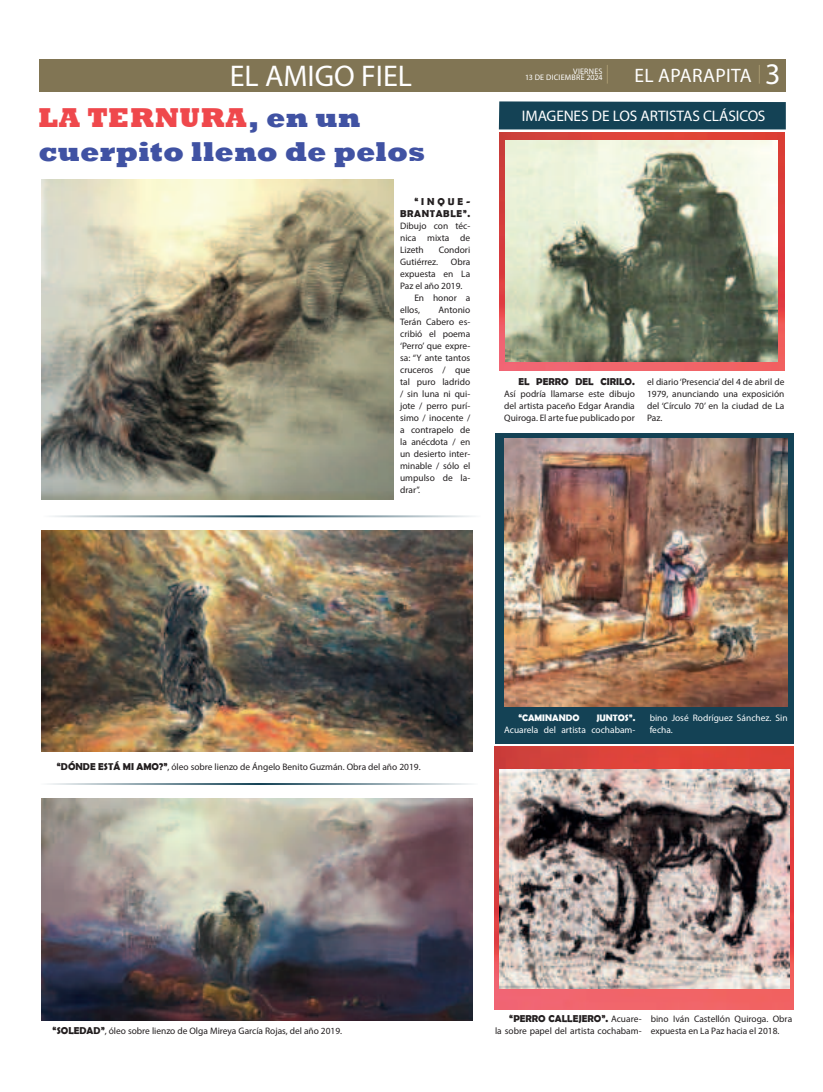
<style>
.page{position:relative;width:823px;height:1092px;background:#fff}
.page>*{position:absolute;margin:0;border:0;box-sizing:border-box;transform-origin:0 0}
.t1{font:30px "Myriad Pro";color:#fff}
.t2{font:800 28px/34px "Rockwell";letter-spacing:.005em;color:#4052a3}
.t3{font:19.5px "Myriad Pro";letter-spacing:.02em;color:#fff}
.t4{font:15.3px "Myriad Pro";letter-spacing:-.01em;color:#fff}
.t5{font:700 10px "Berlin Sans FB Demi";color:#231f20}
.t6{font:700 10px/12px "Berlin Sans FB Demi";letter-spacing:.065em;color:#231f20;text-align:right}
.t7{font:9.4px/12px "Myriad Pro";color:#231f20;text-align:justify}
.t8{font:9.4px/12px "Myriad Pro";color:#fbfdfe}
.t9{font:700 9.4px "Berlin Sans FB Demi";color:#fbfdfe}
.t10{font:8px "Myriad Pro";letter-spacing:.03em;color:#fff}
.s1{font-size:30px}
.s2{color:#ef484c}
.s3{font-family:"Berlin Sans FB Demi";font-weight:700;font-size:10px}
.s4{font-family:"Myriad Pro";font-weight:400;font-size:9.4px}
</style>
<div class="page">
<img style="left:39px;top:59px;width:755px;height:962px">
<h1 class="t1" style="left:230px;top:62px;width:183px">EL AMIGO FIEL</h1>
<p class="t10" style="left:525px;top:73px;width:79px">13 DE DICIEMBRE 2024</p>
<h3 class="t3" style="left:634px;top:64px;width:147px">EL APARAPITA <span class="s1">3</span></h3>
<p class="t10" style="left:573px;top:66px;width:31px">VIERNES</p>
<h2 class="t2" style="left:38px;top:103px;width:388px"><span class="s2">LA TERNURA</span>, en un cuerpito lleno de pelos</h2>
<h3 class="t4" style="left:521px;top:108px;width:245px">IMAGENES DE LOS ARTISTAS CLÁSICOS</h3>
<p class="t6" style="left:400px;top:196px;width:72px">&lt;INQUE-<br>BRANTABLE=.</p>
<p class="t7" style="left:400px;top:220px;width:72px">Dibujo con téc&shy;nica mixta de Lizeth</p>
<p class="t7" style="left:438px;top:244px;width:33px">Condori</p>
<p class="t7" style="left:400px;top:256px;width:40px">Gutiérrez.</p>
<p class="t7" style="left:450px;top:256px;width:21px">Obra</p>
<p class="t7" style="left:400px;top:268px;width:72px">expuesta en La</p>
<p class="t7" style="left:400px;top:280px;width:64px">Paz el año 2019.</p>
<p class="t7" style="left:414px;top:292px;width:57px">En honor a</p>
<p class="t7" style="left:400px;top:304px;width:21px">ellos,</p>
<p class="t7" style="left:400px;top:304px;width:72px;text-indent:38px">Antonio Terán Cabero es&shy;cribió el poema ‘Perro’ que expre&shy;sa: “Y ante tantos cruceros / que tal puro ladrido / sin luna ni qui&shy;jote / perro purí&shy;simo / inocente / a contrapelo de la anécdota / en un desierto inter&shy;minable / sólo el umpulso de la&shy;drar”.</p>
<p class="t5" style="left:518px;top:378px;width:118px">EL PERRO DEL CIRILO.</p>
<p class="t7" style="left:504px;top:388px;width:132px">Así podría llamarse este dibujo del artista paceño Edgar Arandia Quiroga. El arte fue publicado por</p>
<p class="t7" style="left:646px;top:376px;width:139px">el diario ‘Presencia’ del 4 de abril de 1979, anunciando una exposición del ‘Círculo 70’ en la ciudad de La Paz.</p>
<p class="t7" style="left:57px;top:760px;width:365px"><span class="s3">&lt;DÓNDE ESTÁ MI AMO?=</span>, óleo sobre lienzo de Ángelo Benito Guzmán. Obra del año 2019.</p>
<p class="t9" style="left:518px;top:714px;width:63px">&lt;CAMINANDO</p>
<p class="t9" style="left:596px;top:714px;width:40px">JUNTOS=.</p>
<p class="t8" style="left:504px;top:724px;width:133px">Acuarela del artista cochabam-</p>
<p class="t8" style="left:649px;top:712px;width:139px">bino José Rodríguez Sánchez. Sin fecha.</p>
<p class="t7" style="left:53px;top:1024px;width:291px"><span class="s3">&lt;SOLEDAD=</span>, óleo sobre lienzo de Olga Mireya García Rojas, del año 2019.</p>
<p class="t5" style="left:509px;top:1014px;width:134px">&lt;PERRO CALLEJERO=. <span class="s4">Acuare-</span></p>
<p class="t7" style="left:494px;top:1024px;width:148px">la sobre papel del artista cochabam-</p>
<p class="t7" style="left:650px;top:1012px;width:143px">bino Iván Castellón Quiroga. Obra expuesta en La Paz hacia el 2018.</p>
</div>
